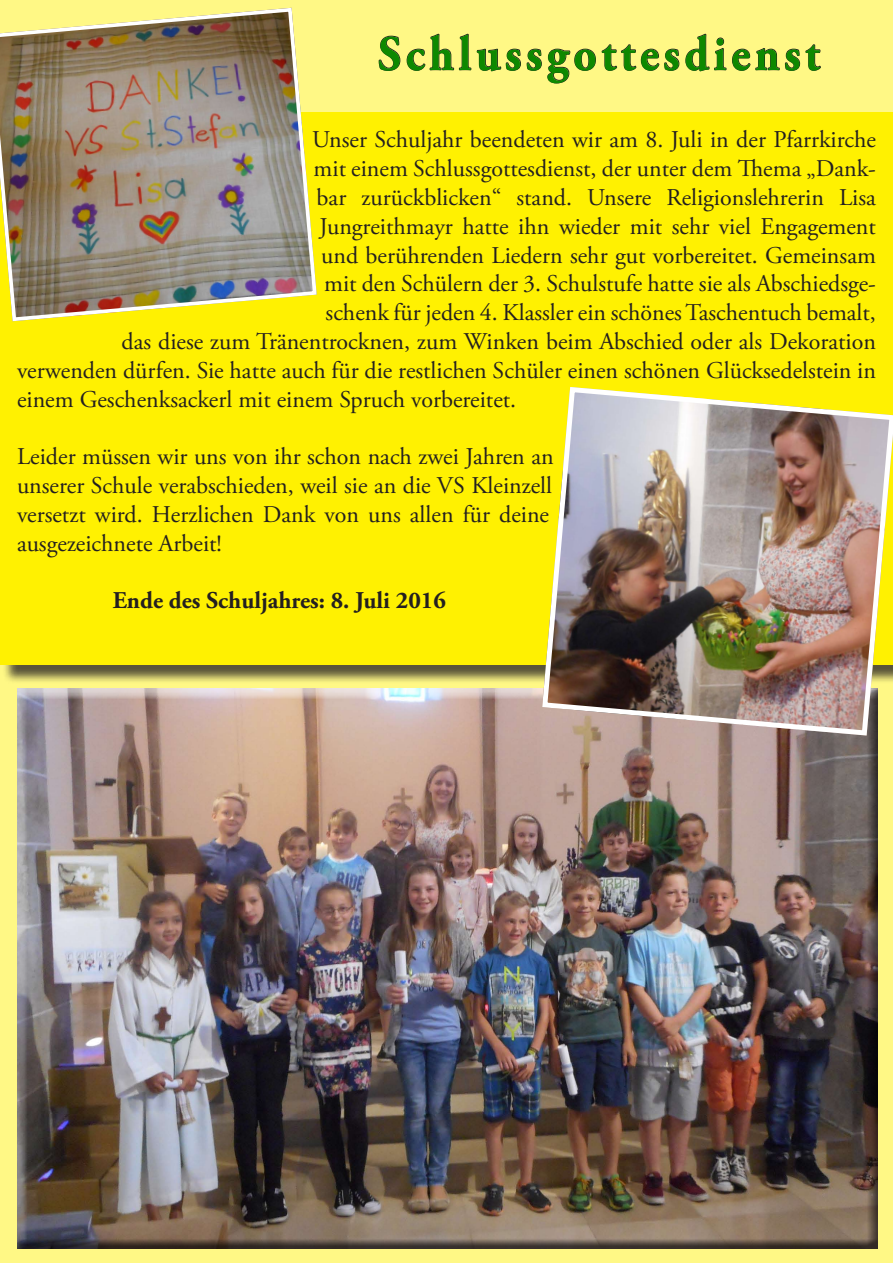
<style>
.page{position:relative;width:893px;height:1263px;background:#fff885}
.page>*{position:absolute;margin:0;border:0;box-sizing:border-box;transform-origin:0 0}
.t1{font:700 49.5px "Adobe Garamond Pro";letter-spacing:.1em;color:#0e8900;scale:.92 1}
.t2{font:24px/28.8px "Adobe Garamond Pro";color:#231f20}
.t3{font:700 24px "Adobe Garamond Pro";color:#231f20}
</style>
<div class="page">
<div style="left:2px;top:114px;width:891px;height:588px;background:#231f20;opacity:.75"></div>
<div style="left:0;top:112px;width:893px;height:553px;background:#fff101"></div>
<svg style="left:378px;top:34px;width:443px;height:50px;background:#eae37b"></svg>
<div style="left:17px;top:687px;width:861px;height:563px;background:#231f20;opacity:.75"></div>
<img style="left:0;top:8px;width:317px;height:313px">
<img style="left:542px;top:387px;width:351px;height:348px">
<p class="t1" style="left:378px;top:25px;width:482px">Schlussgottesdienst</p>
<p class="t2" style="left:312px;top:126px;width:565px">Unser Schuljahr beendeten wir am 8. Juli in der Pfarrkirche</p>
<p class="t2" style="left:314px;top:155px;width:564px">mit einem Schlussgottesdienst, der unter dem Thema „Dank-</p>
<p class="t2" style="left:317px;top:184px;width:561px">bar zurückblicken“ stand. Unsere Religionslehrerin Lisa</p>
<p class="t2" style="left:320px;top:213px;width:558px">Jungreithmayr hatte ihn wieder mit sehr viel Engagement</p>
<p class="t2" style="left:321px;top:241px;width:556px">und berührenden Liedern sehr gut vorbereitet. Gemeinsam</p>
<p class="t2" style="left:324px;top:270px;width:553px">mit den Schülern der 3. Schulstufe hatte sie als Abschiedsge-</p>
<p class="t2" style="left:326px;top:299px;width:552px">schenk für jeden 4. Klassler ein schönes Taschentuch bemalt,</p>
<p class="t2" style="left:122px;top:328px;width:756px">das diese zum Tränentrocknen, zum Winken beim Abschied oder als Dekoration</p>
<p class="t2" style="left:17px;top:357px;width:861px">verwenden dürfen. Sie hatte auch für die restlichen Schüler einen schönen Glücksedelstein in</p>
<p class="t2" style="left:17px;top:385px;width:501px">einem Geschenksackerl mit einem Spruch vorbereitet.</p>
<p class="t2" style="left:17px;top:443px;width:538px">Leider müssen wir uns von ihr schon nach zwei Jahren an unserer Schule verabschieden, weil sie an die VS Kleinzell versetzt wird. Herzlichen Dank von uns allen für deine ausgezeichnete Arbeit!</p>
<p class="t3" style="left:113px;top:587px;width:334px">Ende des Schuljahres: 8. Juli 2016</p>
</div>
